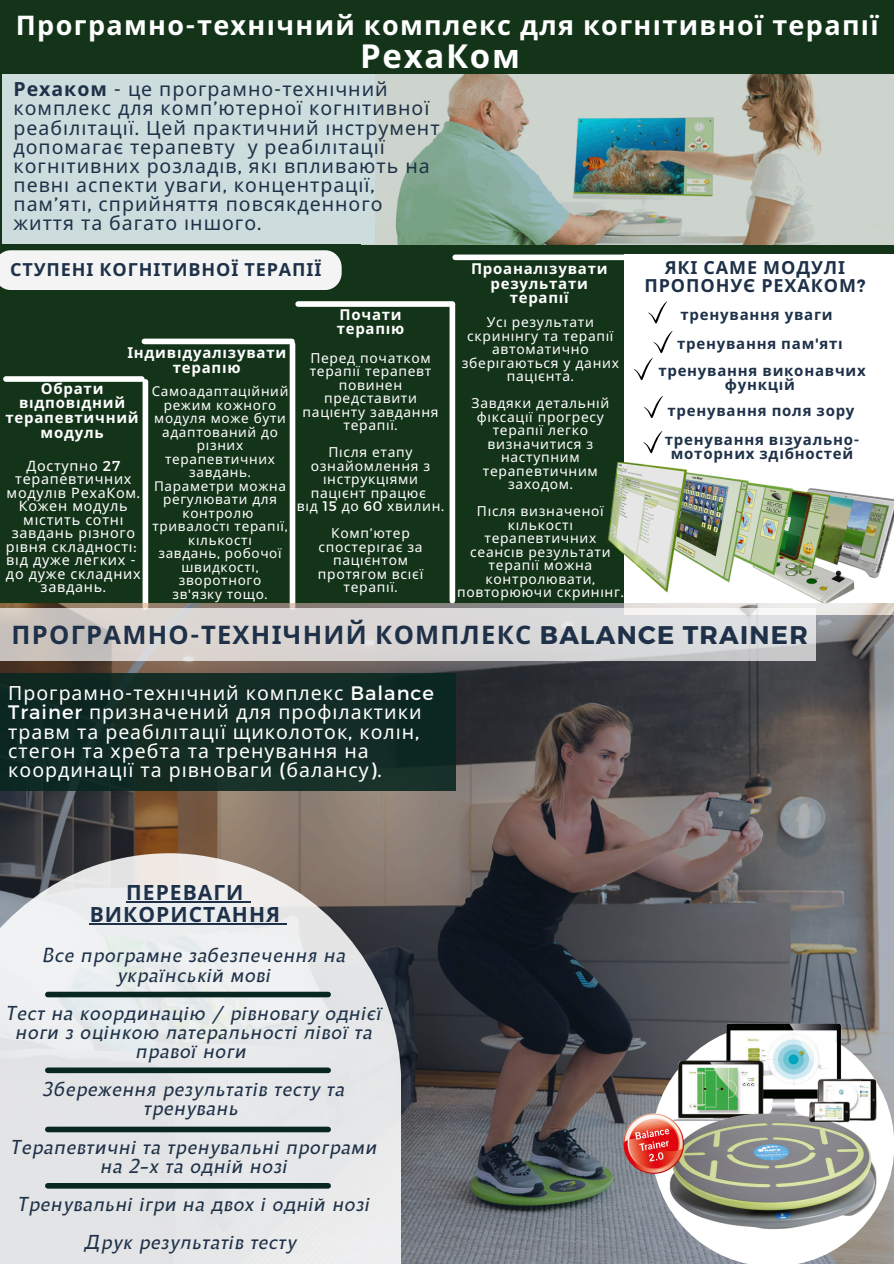
<style>
.page{position:relative;width:894px;height:1264px;background:#fff}
.page>*{position:absolute;margin:0;border:0;box-sizing:border-box;transform-origin:0 0}
.t1{font:700 33px "Noto Sans";letter-spacing:.05em;color:#fff}
.t2{font:700 27px "Noto Sans";letter-spacing:.05em;color:#fff}
.t3{font:700 25.5px "Noto Sans";letter-spacing:.05em;color:#1e3148}
.t4{font:700 21px/21.3px "Noto Sans";letter-spacing:.05em;color:#1e3148;text-align:center}
.t5{font:italic 19.5px/19.2px "Malik";letter-spacing:.05em;color:#1e3148;text-align:center}
.t6{font:19.5px/19.2px "Noto Sans";letter-spacing:.05em;color:#1e3148}
.t7{font:19.5px/19.2px "Noto Sans";letter-spacing:.05em;color:#fff}
.t8{font:700 18px/18px "Noto Sans";letter-spacing:.05em;color:#1e3148;text-align:center}
.t9{font:700 15px/14.7px "Noto Sans";letter-spacing:.05em;color:#1e3148;text-align:center}
.t10{font:700 15px/14.7px "Noto Sans";letter-spacing:.05em;color:#fff;text-align:center}
.t11{font:14.4px/13.5px "Noto Sans";letter-spacing:.05em;color:#fff;text-align:center}
.t12{font:13.8px/13.5px "Noto Sans";letter-spacing:.05em;color:#fff;text-align:center}
.t13{font:13.5px/13.5px "Noto Sans";letter-spacing:.05em;color:#fff;text-align:center}
.s1{font-family:"Montserrat"}
.s2{font-weight:700}
</style>
<div class="page">
<div style="left:0;top:0;width:893px;height:603px;background:#14341a"></div>
<div style="left:624px;top:254px;width:269px;height:361px;background:#fff"></div>
<img style="left:607px;top:463px;width:286px;height:140px">
<div style="left:6px;top:376px;width:136px;height:6px;background:#fff"></div>
<img style="left:375px;top:74px;width:518px;height:170px">
<div style="left:3px;top:74px;width:372px;height:170px;background:#cddcdd"></div>
<div style="left:144px;top:338px;width:148px;height:6px;background:#fff"></div>
<div style="left:298px;top:301px;width:154px;height:6px;background:#fff"></div>
<div style="left:455px;top:254px;width:168px;height:6px;background:#fff"></div>
<div style="left:142px;top:382px;width:6px;height:225px;background:#fff"></div>
<div style="left:289px;top:344px;width:6px;height:263px;background:#fff"></div>
<div style="left:449px;top:304px;width:6px;height:296px;background:#fff"></div>
<div style="left:0;top:250px;width:341px;height:40px;background:#f3f4f3"></div>
<svg style="left:648px;top:301px;width:19px;height:23px"></svg>
<svg style="left:633px;top:331px;width:39px;height:49px"></svg>
<svg style="left:644px;top:396px;width:18px;height:22px"></svg>
<svg style="left:643px;top:431px;width:19px;height:22px"></svg>
<img style="left:0;top:603px;width:893px;height:660px">
<svg style="left:1px;top:608px;width:814px;height:53px;background:#d7d4d3"></svg>
<div style="left:1px;top:673px;width:455px;height:118px;background:#132c25"></div>
<svg style="left:0;top:853px;width:401px;height:410px;background:#d8d9da"></svg>
<div style="left:48px;top:991px;width:280px;height:6px;background:#082720"></div>
<div style="left:48px;top:1067px;width:280px;height:6px;background:#082720"></div>
<div style="left:48px;top:1126px;width:280px;height:6px;background:#082720"></div>
<div style="left:48px;top:1182px;width:280px;height:6px;background:#082720"></div>
<svg style="left:651px;top:1251px;width:242px;height:12px"></svg>
<img style="left:594px;top:1013px;width:299px;height:238px">
<hr style="left:126px;top:901px;width:118px;height:1px;background:#1e3148">
<hr style="left:90px;top:922px;width:191px;height:2px;background:#1e3148">
<svg style="left:281px;top:922px;width:6px;height:2px"></svg>
<p class="t2" style="left:16px;top:6px;width:864px">Програмно<span class="s1">-</span>технічний комплекс для когнітивної терапії</p>
<p class="t1" style="left:360px;top:33px;width:161px">РехаКом</p>
<h4 class="t6" style="left:14px;top:79px;width:427px"><span class="s2">Рехаком</span> <span class="s1">-</span> це програмно<span class="s1">-</span>технічний комплекс для комп<span class="s1">’</span>ютерної когнітивної реабілітації<span class="s1">.</span> Цей практичний і нструмент допомагає терапевту у реабілітації когнітивних розладі в<span class="s1">,</span> які впливають на певні аспекти уваги<span class="s1">,</span> концентрації<span class="s1">, </span>пам<span class="s1">’</span>яті<span class="s1">,</span> сприйняття повсякденного життя та багато і ншого<span class="s1">.</span></h4>
<h5 class="t8" style="left:10px;top:260px;width:313px">СТУПЕНІ КОГНІТИВНОЇ ТЕРАПІЇ</h5>
<h6 class="t8" style="left:644px;top:258px;width:222px">ЯКІ САМЕ МОДУЛІ<br>ПРОПОНУЄ РЕХАКОМ<span class="s1">?</span></h6>
<h6 class="t9" style="left:680px;top:306px;width:154px">тренування уваги</h6>
<p class="t9" style="left:677px;top:336px;width:165px">тренування пам<span class="s1">'</span>яті</p>
<p class="t10" style="left:471px;top:261px;width:138px">Проаналізувати результати терапії</p>
<p class="t10" style="left:336px;top:306px;width:69px;text-align:left">Почати терапію</p>
<p class="t12" style="left:467px;top:315px;width:148px">Усі результати скрині нгу та терапії</p>
<p class="t12" style="left:461px;top:342px;width:159px">автоматично<br>збері гаються у даних</p>
<p class="t12" style="left:471px;top:362px;width:139px;line-height:27px">пацієнта<span class="s1">.<br></span>Завдяки детальні й</p>
<p class="t12" style="left:477px;top:409px;width:128px">фі ксації прогресу</p>
<p class="t12" style="left:492px;top:423px;width:97px">терапії легко</p>
<p class="t12" style="left:483px;top:436px;width:116px">визначитися з наступним терапевтичним заходом<span class="s1">.</span></p>
<p class="t12" style="left:477px;top:504px;width:128px">Після визначеної кількості терапевтичних</p>
<p class="t12" style="left:470px;top:544px;width:142px">сеансі в результати терапії можна</p>
<p class="t12" style="left:457px;top:571px;width:168px">контролювати<span class="s1">, </span>повторюючи скрині нг<span class="s1">.</span></p>
<h6 class="t10" style="left:127px;top:345px;width:160px">Індивідуалізувати терапію</h6>
<p class="t12" style="left:309px;top:350px;width:123px;text-align:left">Перед початком терапії терапевт</p>
<p class="t12" style="left:302px;top:377px;width:137px">повинен представити пацієнту завдання</p>
<p class="t12" style="left:328px;top:411px;width:86px;line-height:27px">терапії<span class="s1">.<br></span>Пі сля етапу</p>
<p class="t12" style="left:311px;top:458px;width:121px">ознайомлення з</p>
<h6 class="t12" style="left:311px;top:472px;width:117px">і нструкціями пацієнт працює</h6>
<p class="t12" style="left:297px;top:499px;width:149px">від <span class="s1">15</span> до <span class="s1">60</span> хвилин<span class="s1">.</span></p>
<p class="t12" style="left:318px;top:526px;width:106px">Комп<span class="s1">’</span>ютер спостері гає за пацієнтом</p>
<p class="t12" style="left:318px;top:566px;width:107px">протягом всієї терапії<span class="s1">.</span></p>
<p class="t9" style="left:658px;top:362px;width:209px">тренування виконавчих функці й</p>
<h6 class="t10" style="left:5px;top:380px;width:135px">Обрати відповідний терапевтичний модуль</h6>
<h6 class="t13" style="left:152px;top:384px;width:138px">Самоадаптаційний режим кожного модуля може бути адаптований до різних терапевтичних</h6>
<p class="t13" style="left:152px;top:465px;width:136px">завдань<span class="s1">.<br></span>Параметри можна регулювати для контролю тривалості терапії<span class="s1">,</span></p>
<p class="t13" style="left:158px;top:533px;width:125px">кількості завдань<span class="s1">,</span> робочої швидкості<span class="s1">,</span></p>
<p class="t13" style="left:172px;top:573px;width:96px">зворотного зв<span class="s1">'</span>язку тощо<span class="s1">.</span></p>
<h6 class="t9" style="left:667px;top:402px;width:188px">тренування поля зору</h6>
<h6 class="t9" style="left:664px;top:431px;width:196px">тренування візуально&shy;моторних зді бностей</h6>
<p class="t11" style="left:7px;top:458px;width:135px">Доступно <span class="s1">27 </span>терапевтичних модулі в РехаКом<span class="s1">.</span></p>
<p class="t11" style="left:19px;top:499px;width:110px">Кожен модуль мі стить сотні</p>
<p class="t11" style="left:6px;top:526px;width:132px">завдань різного рі вня складності<span class="s1">:</span></p>
<p class="t11" style="left:6px;top:553px;width:131px">від дуже легких <span class="s1">-</span></p>
<p class="t11" style="left:6px;top:566px;width:136px">до дуже складних завдань<span class="s1">.</span></p>
<h4 class="t3" style="left:12px;top:617px;width:797px">ПРОГРАМНО<span class="s1">-</span>ТЕХНІЧНИЙ КОМПЛЕКС <span class="s1">BALANCE TRAINER</span></h4>
<h4 class="t7" style="left:8px;top:683px;width:427px">Програмно<span class="s1">-</span>технічний комплекс <span class="s1">Balance Trainer</span> призначений для профілактики травм та реабілітації щиколоток<span class="s1">,</span> колі н<span class="s1">, </span>стегон та хребта та тренування на координації та рі вноваги <span class="s1">(</span>балансу<span class="s1">).</span></h4>
<h4 class="t4" style="left:90px;top:881px;width:192px">ПЕРЕВАГИ<br>ВИКОРИСТАННЯ</h4>
<p class="t5" style="left:43px;top:947px;width:304px">Все програмне забезпечення на українській мові</p>
<p class="t5" style="left:7px;top:1005px;width:376px">Тест на координацію / рівновагу однієї ноги з оцінкою латеральності лівої та правої ноги</p>
<p class="t5" style="left:44px;top:1081px;width:302px">Збереження результатів тесту та тренувань</p>
<h1 class="t5" style="left:11px;top:1138px;width:367px">Терапевтичні та тренувальні програми на 2-х та одній нозі</h1>
<h4 class="t5" style="left:18px;top:1196px;width:353px">Тренувальні ігри на двох і одній нозі</h4>
<h3 class="t5" style="left:86px;top:1234px;width:212px">Друк результатів тесту</h3>
</div>
